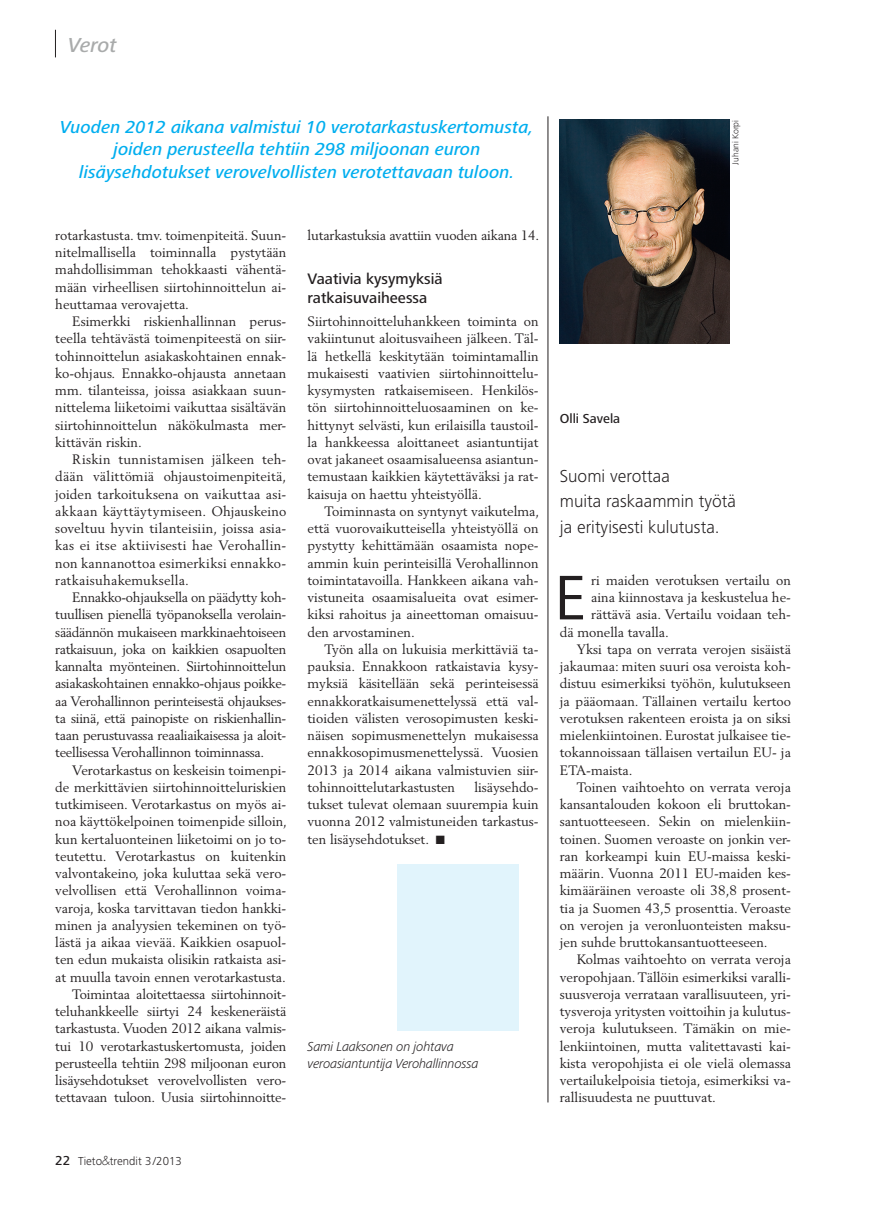
<style>
.page{position:relative;width:893px;height:1212px;background:#fff}
.page>*{position:absolute;margin:0;border:0;box-sizing:border-box;transform-origin:0 0}
.LEIPIS_Anfangi{font:65.25px "Frutiger Next LT";color:#231f20}
.t1{font:italic 500 21px "Frutiger Next LT";letter-spacing:-.01em;color:#a9abab}
.NOSTO_12_leipiksessä{font:italic 500 18px/22.5px "Frutiger Next LT";color:#00aeef;text-align:center}
.INGRESSI{font:300 18px/25.5px "Frutiger Next LT";color:#231f20}
.VÄLIOTSIKKO_1-2_rivi{font:500 15.75px/18.8px "Frutiger Next LT";color:#231f20}
.LEIPIS{font:13.5px/17.2px "Berling";color:#231f20;text-align:justify}
.LEIPIS_ei_sis{font:13.5px/17.2px "Berling";color:#231f20;text-align:justify}
.LEIPIS_Anfangi-2{font:13.5px "Berling";color:#231f20}
.KIRJOITTAJAN_TIEDOT{font:italic 300 13.5px/17.2px "Frutiger Next LT";letter-spacing:-.02em;color:#231f20}
.KIRJOITTAJA{font:500 13.5px "Frutiger Next LT";color:#231f20}
.t2{font:300 12px "Frutiger Next LT";color:#231f20}
.KUVAAJA{font:300 9px "Frutiger Next LT";color:#231f20}
.s1{font-weight:500;font-size:13.5px}
.s2{font-family:"Futura"}
</style>
<div class="page">
<svg style="left:55px;top:30px;width:1px;height:27px"></svg>
<hr style="left:548px;top:116px;width:1px;height:986px;background:#231f20">
<div style="left:397px;top:864px;width:122px;height:166px;background:#e1f4fc"></div>
<img style="left:560px;top:119px;width:170px;height:224px">
<p class="t1" style="left:68px;top:34px;width:50px">Verot</p>
<p class="NOSTO_12_leipiksessä" style="left:60px;top:116px;width:475px">Vuoden 2012 aikana valmistui 10 verotarkastuskertomusta, joiden perusteella tehtiin 298 miljoonan euron lisäysehdotukset verovelvollisten verotettavaan tuloon.</p>
<p class="LEIPIS" style="left:55px;top:226px;width:233px">rotarkastusta. tmv. toimenpiteitä. Suun&shy;nitelmallisella toiminnalla pystytään mahdollisimman tehokkaasti vähentä&shy;mään virheellisen siirtohinnoittelun ai&shy;heuttamaa verovajetta.</p>
<p class="LEIPIS" style="left:55px;top:313px;width:233px;text-indent:17px">Esimerkki riskienhallinnan perus&shy;teella tehtävästä toimenpiteestä on siir&shy;tohinnoittelun asiakaskohtainen ennak&shy;ko-ohjaus. Ennakko-ohjausta annetaan mm. tilanteissa, joissa asiakkaan suun&shy;nittelema liiketoimi vaikuttaa sisältävän siirtohinnoittelun näkökulmasta mer&shy;kittävän riskin.</p>
<p class="LEIPIS" style="left:55px;top:451px;width:233px;text-indent:17px">Riskin tunnistamisen jälkeen teh&shy;dään välittömiä ohjaustoimenpiteitä, joiden tarkoituksena on vaikuttaa asi&shy;akkaan käyttäytymiseen. Ohjauskeino soveltuu hyvin tilanteisiin, joissa asia&shy;kas ei itse aktiivisesti hae Verohallin&shy;non kannanottoa esimerkiksi ennakko&shy;ratkaisuhakemuksella.</p>
<p class="LEIPIS" style="left:55px;top:589px;width:233px;text-indent:17px">Ennakko-ohjauksella on päädytty koh&shy;tuullisen pienellä työpanoksella verolain&shy;säädännön mukaiseen markkinaehtoiseen ratkaisuun, joka on kaikkien osapuolten kannalta myönteinen. Siirtohinnoittelun asiakaskohtainen ennakko-ohjaus poikke&shy;aa Verohallinnon perinteisestä ohjaukses&shy;ta siinä, että painopiste on riskienhallin&shy;taan perustuvassa reaaliaikaisessa ja aloit&shy;teellisessa Verohallinnon toiminnassa.</p>
<p class="LEIPIS" style="left:55px;top:761px;width:233px;text-indent:17px">Verotarkastus on keskeisin toimenpi&shy;de merkittävien siirtohinnoitteluriskien tutkimiseen. Verotarkastus on myös ai&shy;noa käyttökelpoinen toimenpide silloin, kun kertaluonteinen liiketoimi on jo to&shy;teutettu. Verotarkastus on kuitenkin valvontakeino, joka kuluttaa sekä vero&shy;velvollisen että Verohallinnon voima&shy;varoja, koska tarvittavan tiedon hankki&shy;minen ja analyysien tekeminen on työ&shy;lästä ja aikaa vievää. Kaikkien osapuol&shy;ten edun mukaista olisikin ratkaista asi&shy;at muulla tavoin ennen verotarkastusta.</p>
<p class="LEIPIS" style="left:55px;top:985px;width:233px;text-indent:17px">Toimintaa aloitettaessa siirtohinnoit&shy;teluhankkeelle siirtyi 24 keskeneräistä tarkastusta. Vuoden 2012 aikana valmis&shy;tui 10 verotarkastuskertomusta, joiden perusteella tehtiin 298 miljoonan euron lisäysehdotukset verovelvollisten vero&shy;tettavaan tuloon. Uusia siirtohinnoitte-</p>
<p class="t2" style="left:55px;top:1154px;width:128px"><span class="s1">22</span> Tieto<span class="s2">&amp;</span>trendit 3/2013</p>
<p class="LEIPIS" style="left:308px;top:226px;width:233px">lutarkastuksia avattiin vuoden aikana 14.</p>
<p class="VÄLIOTSIKKO_1-2_rivi" style="left:308px;top:269px;width:137px">Vaativia kysymyksiä ratkaisuvaiheessa</p>
<p class="LEIPIS_ei_sis" style="left:308px;top:313px;width:233px">Siirtohinnoitteluhankkeen toiminta on vakiintunut aloitusvaiheen jälkeen. Täl&shy;lä hetkellä keskitytään toimintamallin mukaisesti vaativien siirtohinnoittelu&shy;kysymysten ratkaisemiseen. Henkilös&shy;tön siirtohinnoitteluosaaminen on ke&shy;hittynyt selvästi, kun erilaisilla taustoil&shy;la hankkeessa aloittaneet asiantuntijat ovat jakaneet osaamisalueensa asiantun&shy;temustaan kaikkien käytettäväksi ja rat&shy;kaisuja on haettu yhteistyöllä.</p>
<p class="LEIPIS" style="left:308px;top:502px;width:233px;text-indent:17px">Toiminnasta on syntynyt vaikutelma, että vuorovaikutteisella yhteistyöllä on pystytty kehittämään osaamista nope&shy;ammin kuin perinteisillä Verohallinnon toimintatavoilla. Hankkeen aikana vah&shy;vistuneita osaamisalueita ovat esimer&shy;kiksi rahoitus ja aineettoman omaisuu&shy;den arvostaminen.</p>
<p class="LEIPIS" style="left:308px;top:640px;width:233px;text-indent:17px">Työn alla on lukuisia merkittäviä ta&shy;pauksia. Ennakkoon ratkaistavia kysy&shy;myksiä käsitellään sekä perinteisessä ennakkoratkaisumenettelyssä että val&shy;tioiden välisten verosopimusten keski&shy;näisen sopimusmenettelyn mukaisessa ennakkosopimusmenettelyssä. Vuosien 2013 ja 2014 aikana valmistuvien siir&shy;tohinnoittelutarkastusten</p>
<p class="LEIPIS" style="left:308px;top:778px;width:233px;text-indent:167px">lisäysehdo&shy;tukset tulevat olemaan suurempia kuin vuonna 2012 valmistuneiden tarkastus&shy;ten lisäysehdotukset. ■</p>
<p class="KIRJOITTAJAN_TIEDOT" style="left:308px;top:1038px;width:172px">Sami Laaksonen on johtava veroasiantuntija Verohallinnossa</p>
<p class="KIRJOITTAJA" style="left:560px;top:410px;width:62px">Olli Savela</p>
<p class="KUVAAJA" style="left:730px;top:164px;width:46px;rotate:-90deg">Juhani Korpi</p>
<p class="INGRESSI" style="left:560px;top:463px;width:178px">Suomi verottaa<br>muita raskaammin työtä ja erityisesti kulutusta.</p>
<p class="LEIPIS_Anfangi" style="left:554px;top:561px;width:33px">E</p>
<p class="LEIPIS_Anfangi-2" style="left:591px;top:572px;width:201px">ri maiden verotuksen vertailu on</p>
<p class="LEIPIS_Anfangi-2" style="left:591px;top:589px;width:201px">aina kiinnostava ja keskustelua he-</p>
<p class="LEIPIS_Anfangi-2" style="left:591px;top:606px;width:201px">rättävä asia. Vertailu voidaan teh-</p>
<p class="LEIPIS_Anfangi-2" style="left:560px;top:624px;width:111px">dä monella tavalla.</p>
<p class="LEIPIS" style="left:560px;top:640px;width:233px;text-indent:17px">Yksi tapa on verrata verojen sisäistä jakaumaa: miten suuri osa veroista koh&shy;distuu esimerkiksi työhön, kulutukseen ja pääomaan. Tällainen vertailu kertoo verotuksen rakenteen eroista ja on siksi mielenkiintoinen. Eurostat julkaisee tie&shy;tokannoissaan tällaisen vertailun EU- ja ETA-maista.</p>
<p class="LEIPIS" style="left:560px;top:778px;width:233px;text-indent:17px">Toinen vaihtoehto on verrata veroja kansantalouden kokoon eli bruttokan&shy;santuotteeseen. Sekin on mielenkiin&shy;toinen. Suomen veroaste on jonkin ver&shy;ran korkeampi kuin EU-maissa keski&shy;määrin. Vuonna 2011 EU-maiden kes&shy;kimääräinen veroaste oli 38,8 prosent&shy;tia ja Suomen 43,5 prosenttia. Veroaste on verojen ja veronluonteisten maksu&shy;jen suhde bruttokansantuotteeseen.</p>
<p class="LEIPIS" style="left:560px;top:951px;width:233px;text-indent:17px">Kolmas vaihtoehto on verrata veroja veropohjaan. Tällöin esimerkiksi varalli&shy;suusveroja verrataan varallisuuteen, yri&shy;tysveroja yritysten voittoihin ja kulutus&shy;veroja kulutukseen. Tämäkin on mie&shy;lenkiintoinen, mutta valitettavasti kai&shy;kista veropohjista ei ole vielä olemassa vertailukelpoisia tietoja, esimerkiksi va&shy;rallisuudesta ne puuttuvat.</p>
</div>
